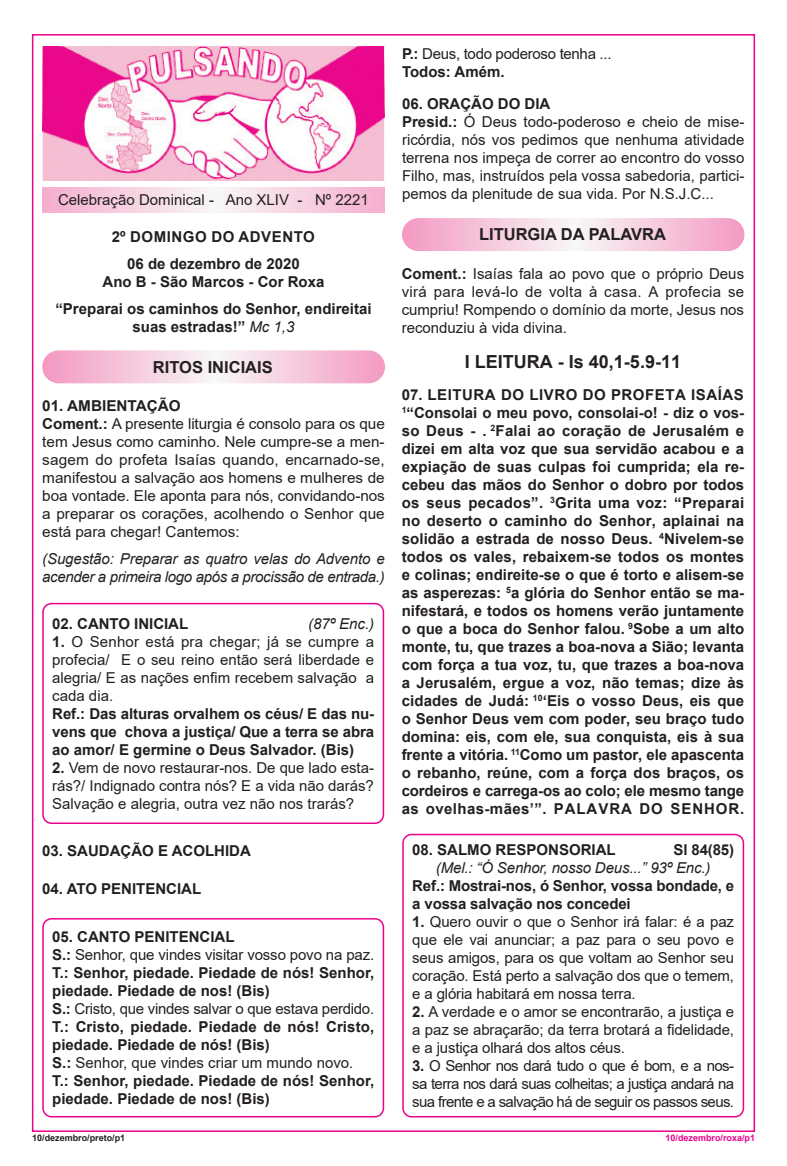
<style>
.page{position:relative;width:787px;height:1166px;background:#fff}
.page>*{position:absolute;margin:0;border:0;box-sizing:border-box;transform-origin:0 0}
.t1{font:700 18px "Arial";color:#231f20}
.t2{font:700 16.5px "Arial";color:#231f20}
.t3{font:700 15px/18px "Arial";color:#231f20}
.t4{font:15px/18px "Arial";letter-spacing:-.005em;color:#231f20;text-align:justify}
.t5{font:italic 15px/18px "Arial";letter-spacing:-.01em;color:#231f20}
.t6{font:700 15px "Arial";letter-spacing:.035em;color:#231f20}
.t7{font:700 9px "Arial";color:#231f20}
.t8{font:700 9px "Arial";color:#ed028c}
.s1{font-weight:400;font-style:italic}
.s2{font-weight:700}
</style>
<div class="page">
<svg style="left:43px;top:351px;width:341px;height:31px;background:#f5c9dc"></svg>
<div style="left:42px;top:350px;width:343px;height:33px;border:2px solid #fff;border-radius:16px"></div>
<svg style="left:403px;top:219px;width:340px;height:31px;background:#f5c9dd"></svg>
<div style="left:402px;top:218px;width:342px;height:33px;border:2px solid #fff;border-radius:16px"></div>
<svg style="left:42px;top:187px;width:343px;height:26px;background:#f6d2e2"></svg>
<img style="left:42px;top:46px;width:343px;height:134px">
<div style="left:42px;top:602px;width:342px;height:221px;border:2px solid #ed028c;border-radius:9px"></div>
<div style="left:42px;top:917px;width:342px;height:200px;border:2px solid #ed028c;border-radius:9px"></div>
<div style="left:402px;top:833px;width:342px;height:284px;border:2px solid #ed028c;border-radius:9px"></div>
<p class="t4" style="left:58px;top:191px;width:312px">Celebração Dominical - Ano XLIV - Nº 2221</p>
<p class="t6" style="left:112px;top:226px;width:204px">2º DOMINGO DO ADVENTO</p>
<p class="t3" style="left:127px;top:255px;width:174px">06 de dezembro de 2020</p>
<p class="t3" style="left:103px;top:273px;width:223px">Ano B - São Marcos - Cor Roxa</p>
<p class="t3" style="left:55px;top:300px;width:317px;text-align:center">“Preparai os caminhos do Senhor, endireitai suas estradas!” <span class="s1">Mc 1,3</span></p>
<p class="t2" style="left:153px;top:355px;width:121px">RITOS INICIAIS</p>
<p class="t3" style="left:42px;top:397px;width:140px">01. AMBIENTAÇÃO</p>
<p class="t4" style="left:42px;top:414px;width:344px"><span class="s2">Coment.:</span> A presente liturgia é consolo para os que tem Jesus como caminho. Nele cumpre-se a men&shy;sagem do profeta Isaías quando, encarnado-se, manifestou a salvação aos homens e mulheres de boa vontade. Ele aponta para nós, convidando-nos a preparar os corações, acolhendo o Senhor que está para chegar! Cantemos:</p>
<p class="t5" style="left:42px;top:550px;width:344px">(Sugestão: Preparar as quatro velas do Advento e acender a primeira logo após a procissão de entrada.)</p>
<p class="t3" style="left:52px;top:614px;width:137px">02. CANTO INICIAL</p>
<p class="t5" style="left:308px;top:614px;width:68px">(87º Enc.)</p>
<p class="t4" style="left:52px;top:632px;width:323px"><span class="s2">1.</span> O Senhor está pra chegar; já se cumpre a profecia/ E o seu reino então será liberdade e alegria/ E as nações enfim recebem salvação a cada dia.</p>
<p class="t3" style="left:52px;top:704px;width:323px;text-align:justify">Ref.: Das alturas orvalhem os céus/ E das nu&shy;vens que chova a justiça/ Que a terra se abra ao amor/ E germine o Deus Salvador. (Bis)</p>
<p class="t4" style="left:52px;top:758px;width:323px"><span class="s2">2.</span> Vem de novo restaurar-nos. De que lado esta&shy;rás?/ Indignado contra nós? E a vida não darás?<br>Salvação e alegria, outra vez não nos trarás?</p>
<p class="t3" style="left:42px;top:842px;width:210px">03. SAUDAÇÃO E ACOLHIDA</p>
<p class="t3" style="left:42px;top:879px;width:160px">04. ATO PENITENCIAL</p>
<p class="t3" style="left:52px;top:927px;width:184px">05. CANTO PENITENCIAL</p>
<p class="t4" style="left:52px;top:945px;width:323px"><span class="s2">S.:</span> Senhor, que vindes visitar vosso povo na paz.</p>
<p class="t3" style="left:52px;top:963px;width:323px">T.: Senhor, piedade. Piedade de nós! Senhor, piedade. Piedade de nos! (Bis)</p>
<p class="t4" style="left:52px;top:999px;width:323px"><span class="s2">S.:</span> Cristo, que vindes salvar o que estava perdido.</p>
<p class="t3" style="left:52px;top:1017px;width:323px">T.: Cristo, piedade. Piedade de nós! Cristo, piedade. Piedade de nós! (Bis)</p>
<p class="t4" style="left:52px;top:1053px;width:302px"><span class="s2">S.:</span> Senhor, que vindes criar um mundo novo.</p>
<p class="t3" style="left:52px;top:1071px;width:323px">T.: Senhor, piedade. Piedade de nós! Senhor, piedade. Piedade de nos! (Bis)</p>
<p class="t4" style="left:402px;top:45px;width:211px"><span class="s2">P.:</span> Deus, todo poderoso tenha ...</p>
<p class="t3" style="left:402px;top:63px;width:104px">Todos: Amém.</p>
<p class="t3" style="left:402px;top:95px;width:150px">06. ORAÇÃO DO DIA</p>
<p class="t4" style="left:402px;top:112px;width:344px"><span class="s2">Presid.:</span> Ó Deus todo-poderoso e cheio de mise&shy;ricórdia, nós vos pedimos que nenhuma atividade terrena nos impeça de correr ao encontro do vosso Filho, mas, instruídos pela vossa sabedoria, partici&shy;pemos da plenitude de sua vida. Por N.S.J.C...</p>
<p class="t2" style="left:479px;top:223px;width:188px">LITURGIA DA PALAVRA</p>
<p class="t4" style="left:402px;top:264px;width:344px"><span class="s2">Coment.:</span> Isaías fala ao povo que o próprio Deus virá para levá-lo de volta à casa. A profecia se cumpriu! Rompendo o domínio da morte, Jesus nos reconduziu à vida divina.</p>
<p class="t1" style="left:465px;top:349px;width:218px">I LEITURA - Is 40,1-5.9-11</p>
<p class="t6" style="left:402px;top:384px;width:343px">07. LEITURA DO LIVRO DO PROFETA ISAÍAS</p>
<p class="t3" style="left:402px;top:403px;width:344px;text-align:justify"><sup>1</sup>“Consolai o meu povo, consolai-o! - diz o vos&shy;so Deus - . <sup>2</sup>Falai ao coração de Jerusalém e dizei em alta voz que sua servidão acabou e a expiação de suas culpas foi cumprida; ela re&shy;cebeu das mãos do Senhor o dobro por todos os seus pecados”. <sup>3</sup>Grita uma voz: “Preparai no deserto o caminho do Senhor, aplainai na solidão a estrada de nosso Deus. <sup>4</sup>Nivelem-se todos os vales, rebaixem-se todos os montes e colinas; endireite-se o que é torto e alisem-se as asperezas: <sup>5</sup>a glória do Senhor então se ma&shy;nifestará, e todos os homens verão juntamente o que a boca do Senhor falou. <sup>9</sup>Sobe a um alto monte, tu, que trazes a boa-nova a Sião; levanta com força a tua voz, tu, que trazes a boa-nova a Jerusalém, ergue a voz, não temas; dize às cidades de Judá: <sup>10</sup>‘Eis o vosso Deus, eis que o Senhor Deus vem com poder, seu braço tudo domina: eis, com ele, sua conquista, eis à sua frente a vitória. <sup>11</sup>Como um pastor, ele apascenta o rebanho, reúne, com a força dos braços, os cordeiros e carrega-os ao colo; ele mesmo tange as ovelhas-mães’”. PALAVRA DO SENHOR.</p>
<p class="t3" style="left:412px;top:840px;width:205px">08. SALMO RESPONSORIAL</p>
<p class="t3" style="left:673px;top:840px;width:62px">Sl 84(85)</p>
<p class="t5" style="left:436px;top:858px;width:276px">(Mel.: “Ó Senhor, nosso Deus...” 93º Enc.)</p>
<p class="t3" style="left:412px;top:876px;width:323px">Ref.: Mostrai-nos, ó Senhor, vossa bondade, e a vossa salvação nos concedei</p>
<p class="t4" style="left:412px;top:912px;width:323px"><span class="s2">1.</span> Quero ouvir o que o Senhor irá falar: é a paz que ele vai anunciar; a paz para o seu povo e seus amigos, para os que voltam ao Senhor seu coração. Está perto a salvação dos que o temem, e a glória habitará em nossa terra.</p>
<p class="t4" style="left:412px;top:1002px;width:323px"><span class="s2">2.</span> A verdade e o amor se encontrarão, a justiça e a paz se abraçarão; da terra brotará a fidelidade, e a justiça olhará dos altos céus.</p>
<p class="t4" style="left:412px;top:1056px;width:323px"><span class="s2">3.</span> O Senhor nos dará tudo o que é bom, e a nos&shy;sa terra nos dará suas colheitas; a justiça andará na sua frente e a salvação há de seguir os passos seus.</p>
<p class="t7" style="left:32px;top:1131px;width:95px">10/dezembro/preto/p1</p>
<p class="t8" style="left:665px;top:1131px;width:91px">10/dezembro/roxa/p1</p>
</div>
